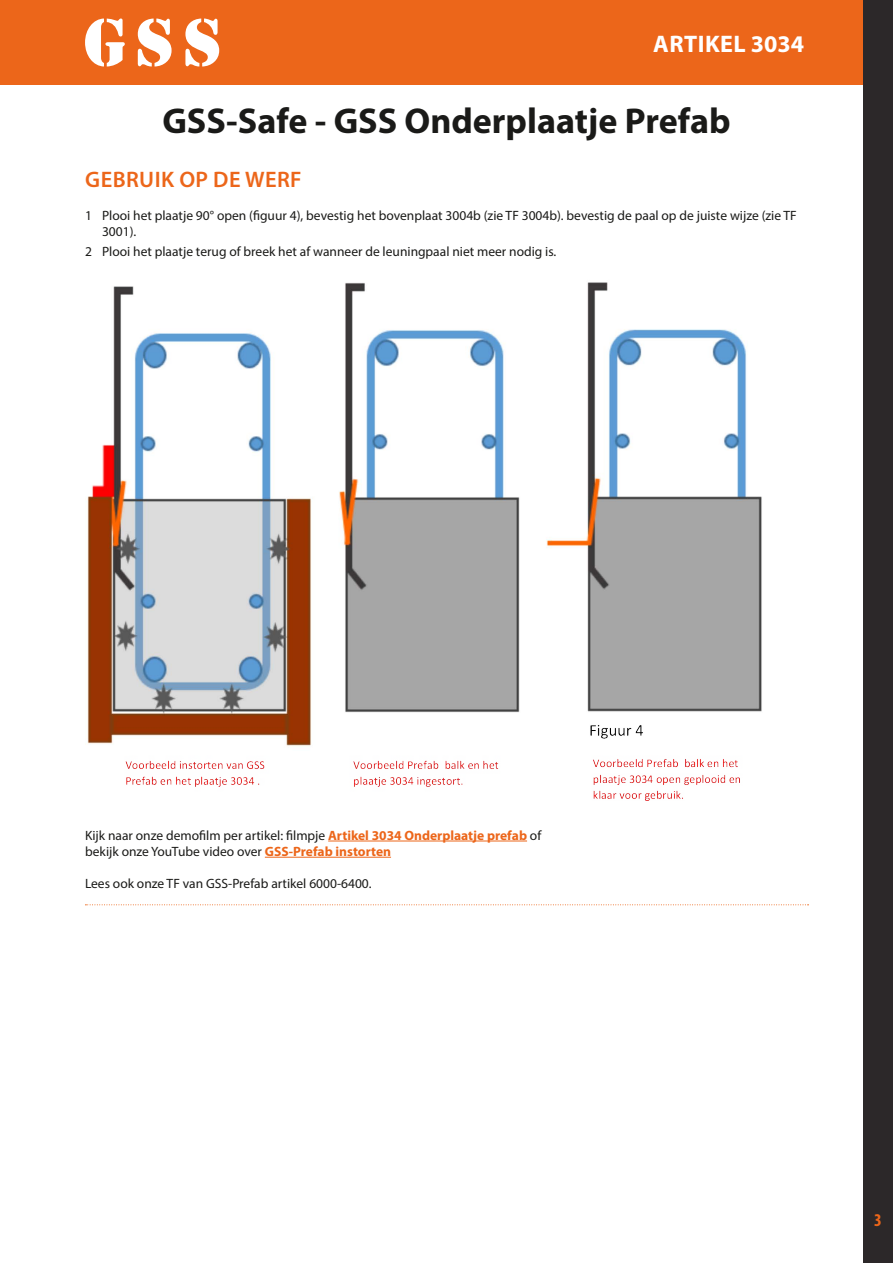
<style>
.page{position:relative;width:893px;height:1263px;background:#fff}
.page>*{position:absolute;margin:0;border:0;box-sizing:border-box;transform-origin:0 0}
.t1{font:700 36px "Myriad Pro";color:#1a1a18}
.t2{font:700 24px "Myriad Pro";letter-spacing:.02em;color:#fff}
.t3{font:600 22.5px "Myriad Pro";letter-spacing:.02em;color:#ec661a}
.t4{font:700 condensed 18px "Myriad Pro";color:#ec661a}
.t5{font:13.5px/16.2px "Myriad Pro";color:#1a1a18}
.s1{font-weight:700;color:#ec661a}
</style>
<div class="page">
<div style="left:0;top:0;width:893px;height:85px;background:#ec661a"></div>
<div style="left:863px;top:0;width:30px;height:1263px;background:#2c2829"></div>
<hr style="left:328px;top:841px;width:199px;height:1px;background:#ec661a">
<hr style="left:265px;top:857px;width:126px;height:1px;background:#ec661a">
<svg style="left:85px;top:904px;width:723px;height:1px"></svg>
<svg style="left:85px;top:19px;width:40px;height:48px"></svg>
<svg style="left:138px;top:19px;width:34px;height:48px"></svg>
<svg style="left:185px;top:19px;width:34px;height:48px"></svg>
<img style="left:87px;top:282px;width:675px;height:518px">
<h2 class="t2" style="left:653px;top:28px;width:153px">ARTIKEL 3034</h2>
<h1 class="t1" style="left:162px;top:98px;width:570px">GSS-Safe - GSS Onderplaatje Prefab</h1>
<h3 class="t3" style="left:85px;top:165px;width:218px">GEBRUIK OP DE WERF</h3>
<p class="t5" style="left:102px;top:207px;width:696px;text-indent:-17px">1 Plooi het plaatje 90° open (figuur 4), bevestig het bovenplaat 3004b (zie TF 3004b). bevestig de paal op de juiste wijze (zie TF<br>3001).</p>
<p class="t5" style="left:85px;top:244px;width:473px">2 Plooi het plaatje terug of breek het af wanneer de leuningpaal niet meer nodig is.</p>
<p class="t5" style="left:85px;top:827px;width:458px">Kijk naar onze demofilm per artikel: filmpje <span class="s1">Artikel 3034 Onderplaatje prefab</span> of bekijk onze YouTube video over <span class="s1">GSS-Prefab instorten</span></p>
<p class="t5" style="left:85px;top:875px;width:288px">Lees ook onze TF van GSS-Prefab artikel 6000-6400.</p>
<h3 class="t4" style="left:874px;top:1209px;width:9px">3</h3>
</div>
